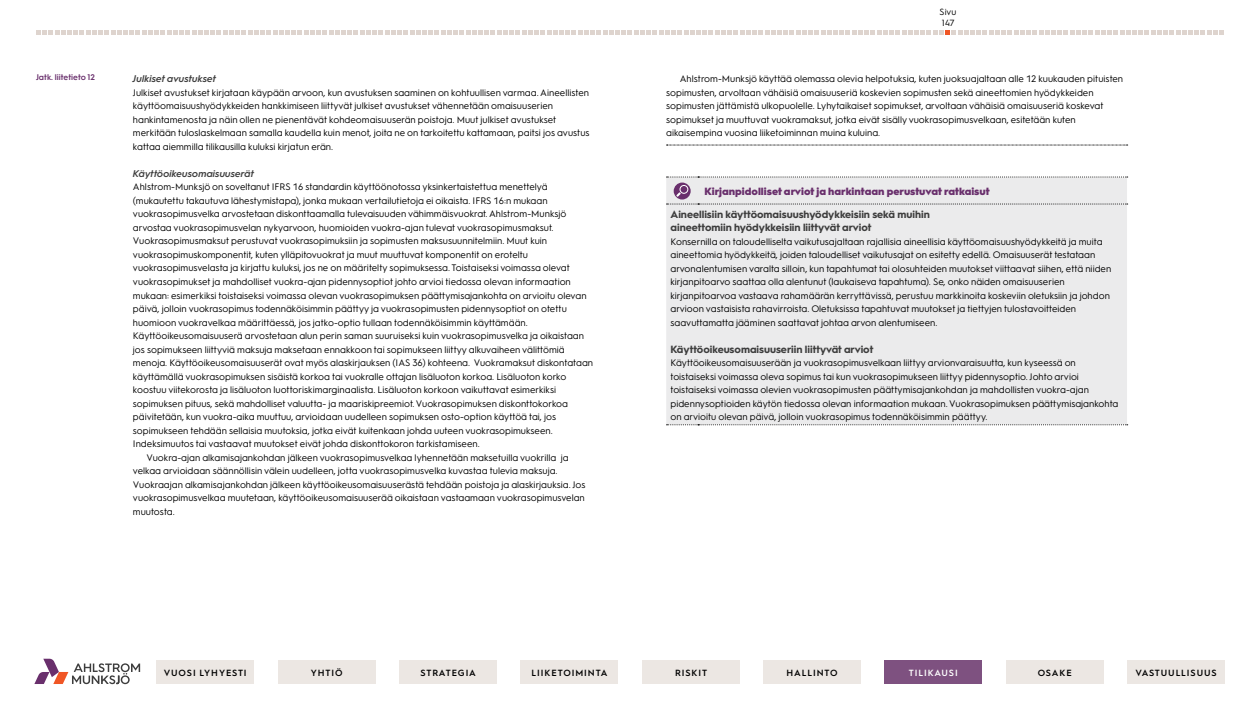
<style>
.page{position:relative;width:1260px;height:720px;background:#fff}
.page>*{position:absolute;margin:0;border:0;box-sizing:border-box;transform-origin:0 0}
.t1{font:700 10.5px/13.5px "Hurme Geometric Sans 1";color:#3d3d3d}
.t2{font:900 10.5px "Hurme Geometric Sans 1";color:#692f6c}
.t3{font:italic 600 9.75px "Hurme Geometric Sans 1";color:#3d3d3d}
.t4{font:9.45px/13.5px "Hurme Geometric Sans 1";color:#000}
.t5{font:600 9px "Hurme Geometric Sans 1";letter-spacing:.1em;color:#000}
.t6{font:600 9px "Hurme Geometric Sans 1";letter-spacing:.1em;color:#fff}
.t7{font:9px/10.5px "Hurme Geometric Sans 1";color:#000}
.t8{font:600 8.25px "Hurme Geometric Sans 1";color:#692f6c}
</style>
<div class="page">
<svg style="left:667px;top:145px;width:461px;height:1px"></svg>
<div style="left:666px;top:177px;width:461px;height:248px;background:#ebebec"></div>
<svg style="left:667px;top:177px;width:461px;height:1px"></svg>
<svg style="left:667px;top:425px;width:461px;height:1px"></svg>
<svg style="left:667px;top:204px;width:461px;height:1px"></svg>
<svg style="left:674px;top:183px;width:17px;height:17px"></svg>
<svg style="left:676px;top:185px;width:12px;height:12px"></svg>
<div style="left:399px;top:660px;width:98px;height:24px;background:#ece7e3"></div>
<div style="left:157px;top:660px;width:97px;height:24px;background:#ece7e3"></div>
<svg style="left:34px;top:659px;width:106px;height:25px"></svg>
<div style="left:278px;top:660px;width:97px;height:24px;background:#ece7e3"></div>
<div style="left:521px;top:660px;width:97px;height:24px;background:#ece7e3"></div>
<div style="left:642px;top:660px;width:97px;height:24px;background:#ece7e3"></div>
<div style="left:763px;top:660px;width:98px;height:24px;background:#ece7e3"></div>
<div style="left:885px;top:660px;width:97px;height:24px;background:#7e5180"></div>
<div style="left:1006px;top:660px;width:97px;height:24px;background:#ece7e3"></div>
<div style="left:1127px;top:660px;width:98px;height:24px;background:#ece7e3"></div>
<svg style="left:36px;top:30px;width:1188px;height:5px"></svg>
<p class="t8" style="left:36px;top:72px;width:61px">Jatk. liitetieto 12</p>
<p class="t3" style="left:133px;top:72px;width:85px">Julkiset avustukset</p>
<p class="t4" style="left:133px;top:85px;width:458px">Julkiset avustukset kirjataan käypään arvoon, kun avustuksen saaminen on kohtuullisen varmaa. Aineellisten käyttöomaisuushyödykkeiden hankkimiseen liittyvät julkiset avustukset vähennetään omaisuuserien hankintamenosta ja näin ollen ne pienentävät kohdeomaisuuserän poistoja. Muut julkiset avustukset merkitään tuloslaskelmaan samalla kaudella kuin menot, joita ne on tarkoitettu kattamaan, paitsi jos avustus kattaa aiemmilla tilikausilla kuluksi kirjatun erän.</p>
<p class="t3" style="left:133px;top:167px;width:123px">Käyttöoikeusomaisuuserät</p>
<p class="t4" style="left:133px;top:180px;width:416px">Ahlstrom-Munksjö on soveltanut IFRS 16 standardin käyttöönotossa yksinkertaistettua menettelyä</p>
<p class="t4" style="left:133px;top:193px;width:416px">(mukautettu takautuva lähestymistapa), jonka mukaan vertailutietoja ei oikaista. IFRS 16:n mukaan</p>
<p class="t4" style="left:133px;top:207px;width:435px">vuokrasopimusvelka arvostetaan diskonttaamalla tulevaisuuden vähimmäisvuokrat. Ahlstrom-Munksjö</p>
<p class="t4" style="left:133px;top:220px;width:422px">arvostaa vuokrasopimusvelan nykyarvoon, huomioiden vuokra-ajan tulevat vuokrasopimusmaksut.</p>
<p class="t4" style="left:133px;top:234px;width:416px">Vuokrasopimusmaksut perustuvat vuokrasopimuksiin ja sopimusten maksusuunnitelmiin. Muut kuin</p>
<p class="t4" style="left:133px;top:247px;width:397px">vuokrasopimuskomponentit, kuten ylläpitovuokrat ja muut muuttuvat komponentit on eroteltu</p>
<p class="t4" style="left:133px;top:261px;width:439px">vuokrasopimusvelasta ja kirjattu kuluksi, jos ne on määritelty sopimuksessa. Toistaiseksi voimassa olevat</p>
<p class="t4" style="left:133px;top:274px;width:439px">vuokrasopimukset ja mahdolliset vuokra-ajan pidennysoptiot johto arvioi tiedossa olevan informaation</p>
<p class="t4" style="left:133px;top:288px;width:455px">mukaan: esimerkiksi toistaiseksi voimassa olevan vuokrasopimuksen päättymisajankohta on arvioitu olevan</p>
<p class="t4" style="left:133px;top:301px;width:435px">päivä, jolloin vuokrasopimus todennäköisimmin päättyy ja vuokrasopimusten pidennysoptiot on otettu</p>
<p class="t4" style="left:133px;top:315px;width:396px">huomioon vuokravelkaa määrittäessä, jos jatko-optio tullaan todennäköisimmin käyttämään.</p>
<p class="t4" style="left:133px;top:328px;width:453px">Käyttöoikeusomaisuuserä arvostetaan alun perin saman suuruiseksi kuin vuokrasopimusvelka ja oikaistaan</p>
<p class="t4" style="left:133px;top:342px;width:433px">jos sopimukseen liittyviä maksuja maksetaan ennakkoon tai sopimukseen liittyy alkuvaiheen välittömiä</p>
<p class="t4" style="left:133px;top:355px;width:462px">menoja. Käyttöoikeusomaisuuserät ovat myös alaskirjauksen (IAS 36) kohteena. Vuokramaksut diskontataan</p>
<p class="t4" style="left:133px;top:369px;width:435px">käyttämällä vuokrasopimuksen sisäistä korkoa tai vuokralle ottajan lisäluoton korkoa. Lisäluoton korko</p>
<p class="t4" style="left:133px;top:382px;width:425px">koostuu viitekorosta ja lisäluoton luottoriskimarginaalista. Lisäluoton korkoon vaikuttavat esimerkiksi</p>
<p class="t4" style="left:133px;top:396px;width:437px">sopimuksen pituus, sekä mahdolliset valuutta- ja maariskipreemiot. Vuokrasopimuksen diskonttokorkoa</p>
<p class="t4" style="left:133px;top:409px;width:425px">päivitetään, kun vuokra-aika muuttuu, arvioidaan uudelleen sopimuksen osto-option käyttöä tai, jos</p>
<p class="t4" style="left:133px;top:423px;width:421px">sopimukseen tehdään sellaisia muutoksia, jotka eivät kuitenkaan johda uuteen vuokrasopimukseen.</p>
<p class="t4" style="left:133px;top:436px;width:348px">Indeksimuutos tai vastaavat muutokset eivät johda diskonttokoron tarkistamiseen.</p>
<p class="t4" style="left:146px;top:450px;width:424px">Vuokra-ajan alkamisajankohdan jälkeen vuokrasopimusvelkaa lyhennetään maksetuilla vuokrilla ja</p>
<p class="t4" style="left:133px;top:463px;width:426px">velkaa arvioidaan säännöllisin välein uudelleen, jotta vuokrasopimusvelka kuvastaa tulevia maksuja.</p>
<p class="t4" style="left:133px;top:477px;width:454px">Vuokraajan alkamisajankohdan jälkeen käyttöoikeusomaisuuserästä tehdään poistoja ja alaskirjauksia. Jos</p>
<p class="t4" style="left:133px;top:490px;width:453px">vuokrasopimusvelkaa muutetaan, käyttöoikeusomaisuuserää oikaistaan vastaamaan vuokrasopimusvelan</p>
<p class="t4" style="left:133px;top:504px;width:43px">muutosta.</p>
<p class="t7" style="left:940px;top:6px;width:18px">Sivu<br>147</p>
<p class="t4" style="left:666px;top:72px;width:459px;text-indent:14px">Ahlstrom-Munksjö käyttää olemassa olevia helpotuksia, kuten juoksuajaltaan alle 12 kuukauden pituisten sopimusten, arvoltaan vähäisiä omaisuuseriä koskevien sopimusten sekä aineettomien hyödykkeiden sopimusten jättämistä ulkopuolelle. Lyhytaikaiset sopimukset, arvoltaan vähäisiä omaisuuseriä koskevat sopimukset ja muuttuvat vuokramaksut, jotka eivät sisälly vuokrasopimusvelkaan, esitetään kuten aikaisempina vuosina liiketoiminnan muina kuluina.</p>
<p class="t2" style="left:705px;top:184px;width:287px">Kirjanpidolliset arviot ja harkintaan perustuvat ratkaisut</p>
<p class="t1" style="left:670px;top:207px;width:261px">Aineellisiin käyttöomaisuushyödykkeisiin sekä muihin aineettomiin hyödykkeisiin liittyvät arviot</p>
<p class="t4" style="left:670px;top:234px;width:442px">Konsernilla on taloudelliselta vaikutusajaltaan rajallisia aineellisia käyttöomaisuushyödykkeitä ja muita aineettomia hyödykkeitä, joiden taloudelliset vaikutusajat on esitetty edellä. Omaisuuserät testataan arvonalentumisen varalta silloin, kun tapahtumat tai olosuhteiden muutokset viittaavat siihen, että niiden kirjanpitoarvo saattaa olla alentunut (laukaiseva tapahtuma). Se, onko näiden omaisuuserien kirjanpitoarvoa vastaava rahamäärän kerryttävissä, perustuu markkinoita koskeviin oletuksiin ja johdon arvioon vastaisista rahavirroista. Oletuksissa tapahtuvat muutokset ja tiettyjen tulostavoitteiden saavuttamatta jääminen saattavat johtaa arvon alentumiseen.</p>
<p class="t1" style="left:670px;top:342px;width:204px">Käyttöoikeusomaisuuseriin liittyvät arviot</p>
<p class="t4" style="left:670px;top:356px;width:449px">Käyttöoikeusomaisuuserään ja vuokrasopimusvelkaan liittyy arvionvaraisuutta, kun kyseessä on toistaiseksi voimassa oleva sopimus tai kun vuokrasopimukseen liittyy pidennysoptio. Johto arvioi toistaiseksi voimassa olevien vuokrasopimusten päättymisajankohdan ja mahdollisten vuokra-ajan pidennysoptioiden käytön tiedossa olevan informaation mukaan. Vuokrasopimuksen päättymisajankohta on arvioitu olevan päivä, jolloin vuokrasopimus todennäköisimmin päättyy.</p>
<p class="t5" style="left:164px;top:666px;width:84px">VUOSI LYHYESTI</p>
<p class="t5" style="left:311px;top:666px;width:33px">YHTIÖ</p>
<p class="t5" style="left:421px;top:666px;width:57px">STRATEGIA</p>
<p class="t5" style="left:532px;top:666px;width:77px">LIIKETOIMINTA</p>
<p class="t5" style="left:675px;top:666px;width:34px">RISKIT</p>
<p class="t5" style="left:787px;top:666px;width:53px">HALLINTO</p>
<p class="t6" style="left:909px;top:666px;width:50px">TILIKAUSI</p>
<p class="t5" style="left:1038px;top:666px;width:36px">OSAKE</p>
<p class="t5" style="left:1135px;top:666px;width:83px">VASTUULLISUUS</p>
</div>
